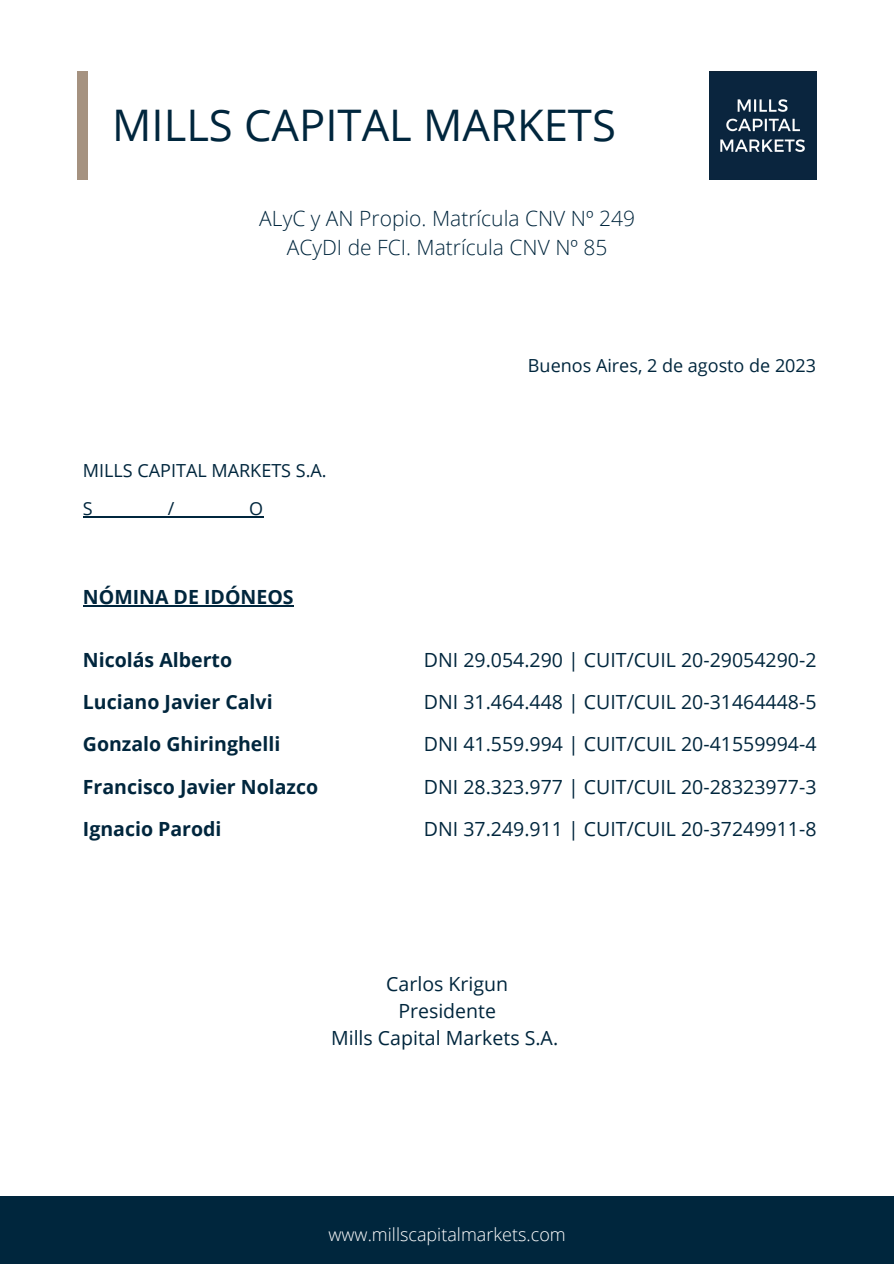
<style>
.page{position:relative;width:894px;height:1264px;background:#fff}
.page>*{position:absolute;margin:0;border:0;box-sizing:border-box;transform-origin:0 0}
.t1{font:43.5px "Open Sans";color:#00263d}
.t2{font:300 21px "Open Sans";color:#00263d}
.t3{font:19.5px "Open Sans";color:#00263d}
.t4{font:700 19.5px "Open Sans";color:#00263d}
.t5{font:18px "Open Sans";color:#00263d}
.t6{font:300 18px "Open Sans";color:#fff}
</style>
<div class="page">
<hr style="left:93px;top:516px;width:75px;height:1px;background:#00263d">
<hr style="left:174px;top:516px;width:75px;height:1px;background:#00263d">
<svg style="left:249px;top:516px;width:14px;height:1px"></svg>
<hr style="left:83px;top:605px;width:210px;height:1px;background:#00263d">
<div style="left:0;top:1196px;width:893px;height:67px;background:#00263d"></div>
<img style="left:709px;top:72px;width:106px;height:108px">
<p class="t1" style="left:112px;top:95px;width:505px">MILLS CAPITAL MARKETS</p>
<p class="t2" style="left:259px;top:204px;width:377px">ALyC y AN Propio. Matrícula CNV Nº 249</p>
<p class="t2" style="left:287px;top:233px;width:322px">ACyDI de FCI. Matrícula CNV Nº 85</p>
<p class="t5" style="left:83px;top:458px;width:245px">MILLS CAPITAL MARKETS S.A.</p>
<p class="t5" style="left:83px;top:496px;width:11px">S</p>
<p class="t5" style="left:168px;top:496px;width:8px">/</p>
<p class="t5" style="left:249px;top:496px;width:16px">O</p>
<p class="t4" style="left:83px;top:583px;width:212px">NÓMINA DE IDÓNEOS</p>
<p class="t5" style="left:528px;top:353px;width:289px">Buenos Aires, 2 de agosto de 2023</p>
<p class="t4" style="left:83px;top:645px;width:151px">Nicolás Alberto</p>
<p class="t3" style="left:424px;top:645px;width:394px">DNI 29.054.290 | CUIT/CUIL 20-29054290-2</p>
<p class="t4" style="left:83px;top:688px;width:191px">Luciano Javier Calvi</p>
<p class="t3" style="left:424px;top:688px;width:394px">DNI 31.464.448 | CUIT/CUIL 20-31464448-5</p>
<p class="t4" style="left:83px;top:730px;width:199px">Gonzalo Ghiringhelli</p>
<p class="t3" style="left:424px;top:730px;width:394px">DNI 41.559.994 | CUIT/CUIL 20-41559994-4</p>
<p class="t4" style="left:83px;top:773px;width:237px">Francisco Javier Nolazco</p>
<p class="t3" style="left:424px;top:773px;width:394px">DNI 28.323.977 | CUIT/CUIL 20-28323977-3</p>
<p class="t4" style="left:83px;top:815px;width:140px">Ignacio Parodi</p>
<p class="t3" style="left:424px;top:815px;width:394px">DNI 37.249.911 | CUIT/CUIL 20-37249911-8</p>
<p class="t3" style="left:386px;top:969px;width:123px">Carlos Krigun</p>
<p class="t3" style="left:398px;top:996px;width:99px">Presidente</p>
<p class="t3" style="left:331px;top:1023px;width:228px">Mills Capital Markets S.A.</p>
<p class="t6" style="left:328px;top:1221px;width:238px">www.millscapitalmarkets.com</p>
</div>
